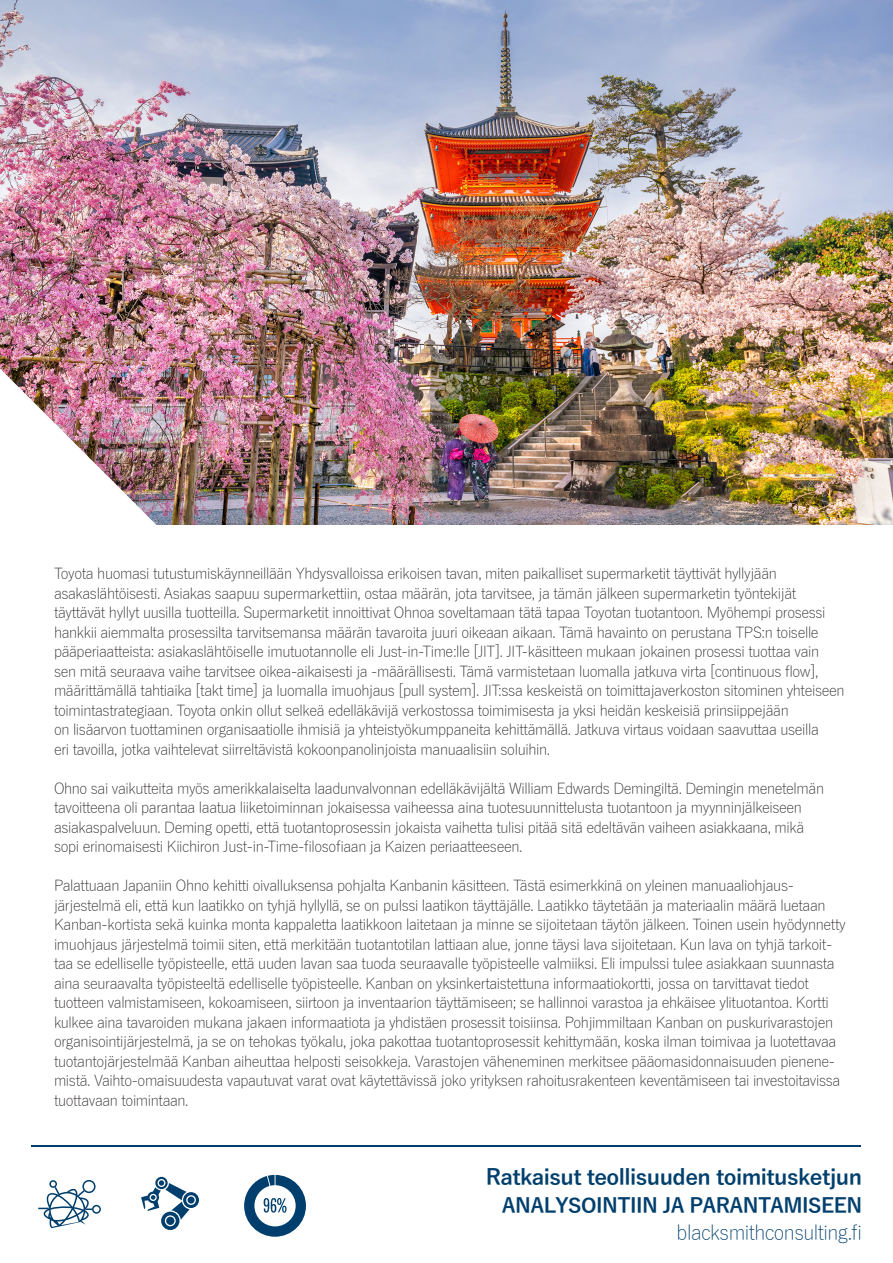
<style>
.page{position:relative;width:893px;height:1263px;background:#fff}
.page>*{position:absolute;margin:0;border:0;box-sizing:border-box;transform-origin:0 0}
.t1{font:700 21.6px "Yu Gothic";letter-spacing:-.025em;color:#003f6d}
.t2{font:700 20.25px/27px "Yu Gothic";letter-spacing:-.025em;color:#003f6d;text-align:right}
.t3{font:300 15px/19.5px "Yu Gothic";letter-spacing:-.025em;color:#231f20}
.s1{font-weight:300}
</style>
<div class="page">
<img style="left:0;top:0;width:893px;height:524px">
<img style="left:0;top:368px;width:201px;height:157px">
<svg style="left:141px;top:1177px;width:58px;height:53px"></svg>
<svg style="left:244px;top:1175px;width:62px;height:62px"></svg>
<svg style="left:38px;top:1180px;width:63px;height:48px"></svg>
<hr style="left:32px;top:1145px;width:829px;height:2px;background:#003f6d">
<p class="t3" style="left:54px;top:562px;width:792px">Toyota huomasi tutustumiskäynneillään Yhdysvalloissa erikoisen tavan, miten paikalliset supermarketit täyttivät hyllyjään asakaslähtöisesti. Asiakas saapuu supermarkettiin, ostaa määrän, jota tarvitsee, ja tämän jälkeen supermarketin työntekijät täyttävät hyllyt uusilla tuotteilla. Supermarketit innoittivat Ohnoa soveltamaan tätä tapaa Toyotan tuotantoon. Myöhempi prosessi hankkii aiemmalta prosessilta tarvitsemansa määrän tavaroita juuri oikeaan aikaan. Tämä havainto on perustana TPS:n toiselle pääperiaatteista: asiakaslähtöiselle imutuotannolle eli Just-in-Time:lle [JIT]. JIT-käsitteen mukaan jokainen prosessi tuottaa vain sen mitä seuraava vaihe tarvitsee oikea-aikaisesti ja -määrällisesti. Tämä varmistetaan luomalla jatkuva virta [continuous flow], määrittämällä tahtiaika [takt time] ja luomalla imuohjaus [pull system]. JIT:ssa keskeistä on toimittajaverkoston sitominen yhteiseen toimintastrategiaan. Toyota onkin ollut selkeä edelläkävijä verkostossa toimimisesta ja yksi heidän keskeisiä prinsiippejään<br>on lisäarvon tuottaminen organisaatiolle ihmisiä ja yhteistyökumppaneita kehittämällä. Jatkuva virtaus voidaan saavuttaa useilla<br>eri tavoilla, jotka vaihtelevat siirreltävistä kokoonpanolinjoista manuaalisiin soluihin.</p>
<p class="t3" style="left:54px;top:776px;width:772px">Ohno sai vaikutteita myös amerikkalaiselta laadunvalvonnan edelläkävijältä William Edwards Demingiltä. Demingin menetelmän tavoitteena oli parantaa laatua liiketoiminnan jokaisessa vaiheessa aina tuotesuunnittelusta tuotantoon ja myynninjälkeiseen asiakaspalveluun. Deming opetti, että tuotantoprosessin jokaista vaihetta tulisi pitää sitä edeltävän vaiheen asiakkaana, mikä sopi erinomaisesti Kiichiron Just-in-Time-filosofiaan ja Kaizen periaatteeseen.</p>
<p class="t3" style="left:54px;top:874px;width:793px">Palattuaan Japaniin Ohno kehitti oivalluksensa pohjalta Kanbanin käsitteen. Tästä esimerkkinä on yleinen manuaaliohjaus&shy;järjestelmä eli, että kun laatikko on tyhjä hyllyllä, se on pulssi laatikon täyttäjälle. Laatikko täytetään ja materiaalin määrä luetaan Kanban-kortista sekä kuinka monta kappaletta laatikkoon laitetaan ja minne se sijoitetaan täytön jälkeen. Toinen usein hyödynnetty imuohjaus järjestelmä toimii siten, että merkitään tuotantotilan lattiaan alue, jonne täysi lava sijoitetaan. Kun lava on tyhjä tarkoit&shy;taa se edelliselle työpisteelle, että uuden lavan saa tuoda seuraavalle työpisteelle valmiiksi. Eli impulssi tulee asiakkaan suunnasta aina seuraavalta työpisteeltä edelliselle työpisteelle. Kanban on yksinkertaistettuna informaatiokortti, jossa on tarvittavat tiedot tuotteen valmistamiseen, kokoamiseen, siirtoon ja inventaarion täyttämiseen; se hallinnoi varastoa ja ehkäisee ylituotantoa. Kortti kulkee aina tavaroiden mukana jakaen informaatiota ja yhdistäen prosessit toisiinsa. Pohjimmiltaan Kanban on puskurivarastojen organisointijärjestelmä, ja se on tehokas työkalu, joka pakottaa tuotantoprosessit kehittymään, koska ilman toimivaa ja luotettavaa tuotantojärjestelmää Kanban aiheuttaa helposti seisokkeja. Varastojen väheneminen merkitsee pääomasidonnaisuuden pienene&shy;mistä. Vaihto-omaisuudesta vapautuvat varat ovat käytettävissä joko yrityksen rahoitusrakenteen keventämiseen tai investoitavissa tuottavaan toimintaan.</p>
<p class="t1" style="left:486px;top:1165px;width:378px">Ratkaisut teollisuuden toimitusketjun</p>
<p class="t2" style="left:502px;top:1192px;width:362px">ANALYSOINTIIN JA PARANTAMISEEN <span class="s1">blacksmithconsulting.fi</span></p>
</div>
